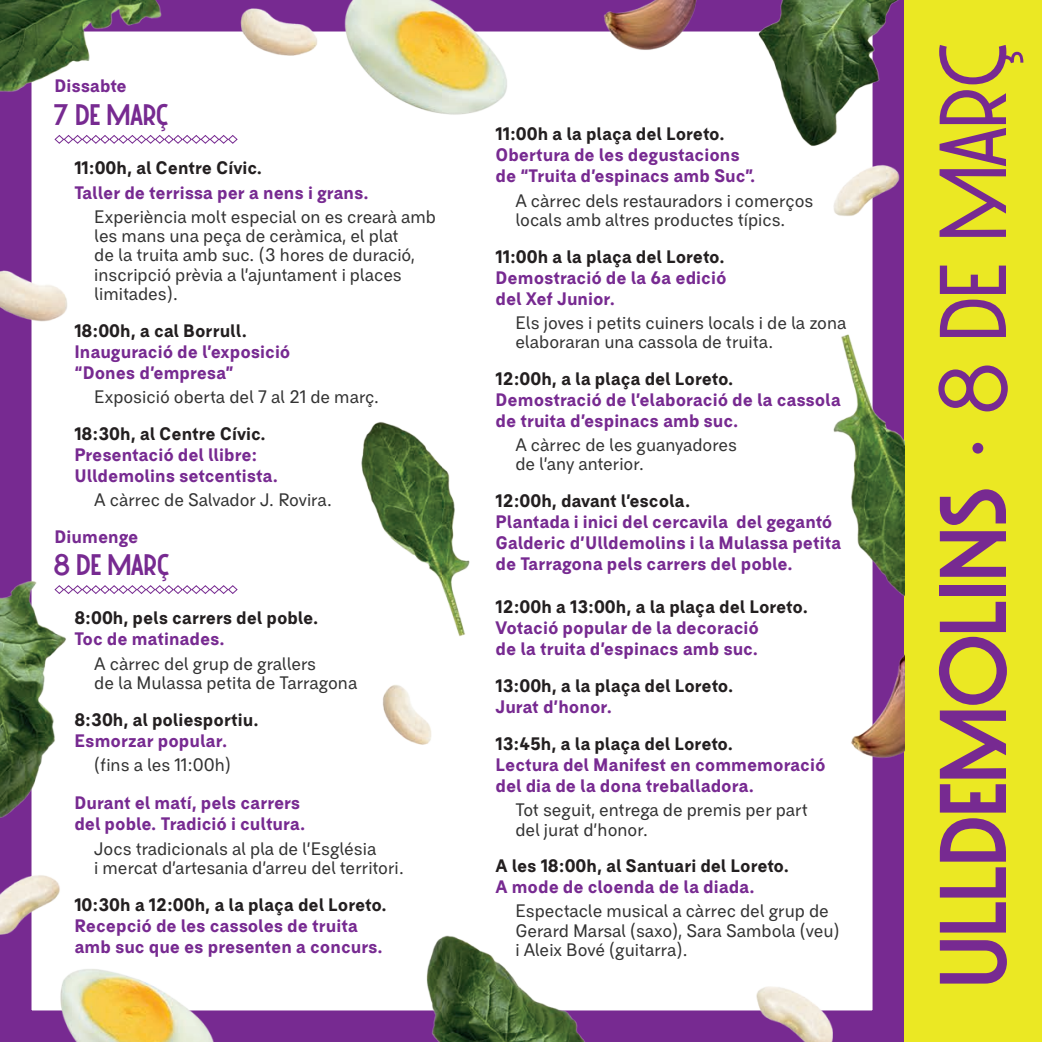
<style>
.page{position:relative;width:1042px;height:1042px;background:#fff}
.page>*{position:absolute;margin:0;border:0;box-sizing:border-box;transform-origin:0 0}
.Acte{font:800 94.5px "Nova Deco";color:#772a91}
.t1{font:800 29.75px "Nova Deco";letter-spacing:-.01em;color:#772a91}
.Acte-2{font:700 17.5px/21px "BC Falster Grotesk";color:#772a91}
.text{font:17.5px/19.2px "BC Falster Grotesk";color:#333}
.hora-lloc{font:700 17.5px "BC Falster Grotesk";color:#231f20}
.Párrafo_de_lista{font:17.5px/19.2px "BC Falster Grotesk";color:#333}
.s1{font-weight:700}
</style>
<div class="page">
<div style="left:904px;top:0;width:138px;height:1042px;background:#ebe823"></div>
<img style="left:0;top:0;width:904px;height:1042px">
<p class="Acte-2" style="left:55px;top:75px;width:74px">Dissabte</p>
<p class="t1" style="left:55px;top:96px;width:116px">7 DE MARÇ</p>
<p class="hora-lloc" style="left:74px;top:156px;width:190px">11:00h, al Centre Cívic.</p>
<p class="Acte-2" style="left:74px;top:181px;width:296px">Taller de terrissa per a nens i grans.</p>
<p class="Párrafo_de_lista" style="left:94px;top:207px;width:343px">Experiència molt especial on es crearà amb les mans una peça de ceràmica, el plat<br>de la truita amb suc. (3 hores de duració, inscripció prèvia a l’ajuntament i places limitades).</p>
<p class="hora-lloc" style="left:74px;top:319px;width:174px">18:00h, a cal Borrull.</p>
<p class="Acte-2" style="left:74px;top:340px;width:218px">Inauguració de l’exposició “Dones d’empresa”</p>
<p class="text" style="left:94px;top:387px;width:287px">Exposició oberta del 7 al 21 de març.</p>
<p class="hora-lloc" style="left:74px;top:422px;width:193px">18:30h, al Centre Cívic.</p>
<p class="Acte-2" style="left:74px;top:443px;width:205px">Presentació del llibre:<br>Ulldemolins setcentista.</p>
<p class="text" style="left:94px;top:490px;width:239px">A càrrec de Salvador J. Rovira.</p>
<p class="Acte-2" style="left:55px;top:525px;width:85px">Diumenge</p>
<p class="t1" style="left:55px;top:546px;width:117px">8 DE MARÇ</p>
<p class="hora-lloc" style="left:74px;top:606px;width:246px">8:00h, pels carrers del poble.</p>
<p class="Acte-2" style="left:74px;top:628px;width:152px">Toc de matinades.</p>
<p class="text" style="left:94px;top:653px;width:265px">A càrrec del grup de grallers<br>de la Mulassa petita de Tarragona</p>
<p class="hora-lloc" style="left:74px;top:708px;width:186px">8:30h, al poliesportiu.</p>
<p class="Acte-2" style="left:74px;top:729px;width:155px">Esmorzar popular.</p>
<p class="text" style="left:94px;top:754px;width:138px">(fins a les 11:00h)</p>
<p class="Acte-2" style="left:74px;top:792px;width:233px">Durant el matí, pels carrers del poble. Tradició i cultura.</p>
<p class="text" style="left:94px;top:838px;width:311px">Jocs tradicionals al pla de l’Església<br>i mercat d’artesania d’arreu del territori.</p>
<p class="hora-lloc" style="left:74px;top:893px;width:314px">10:30h a 12:00h, a la plaça del Loreto.</p>
<p class="Acte-2" style="left:74px;top:914px;width:310px">Recepció de les cassoles de truita amb suc que es presenten a concurs.</p>
<p class="hora-lloc" style="left:495px;top:123px;width:231px">11:00h a la plaça del Loreto.</p>
<p class="Acte-2" style="left:495px;top:144px;width:262px">Obertura de les degustacions de “Truita d’espinacs amb Suc”.</p>
<p class="text" style="left:515px;top:190px;width:299px">A càrrec dels restauradors i comerços locals amb altres productes típics.</p>
<p class="hora-lloc" style="left:495px;top:245px;width:231px">11:00h a la plaça del Loreto.</p>
<p class="Acte-2" style="left:495px;top:266px;width:232px">Demostració de la 6a edició del Xef Junior.</p>
<p class="text" style="left:515px;top:313px;width:333px">Els joves i petits cuiners locals i de la zona elaboraran una cassola de truita.</p>
<p class="hora-lloc" style="left:495px;top:367px;width:240px">12:00h, a la plaça del Loreto.</p>
<p class="Acte-2" style="left:495px;top:388px;width:347px">Demostració de l’elaboració de la cassola de truita d’espinacs amb suc.</p>
<p class="text" style="left:515px;top:435px;width:223px">A càrrec de les guanyadores de l’any anterior.</p>
<p class="hora-lloc" style="left:495px;top:489px;width:197px">12:00h, davant l’escola.</p>
<p class="Acte-2" style="left:495px;top:511px;width:347px">Plantada i inici del cercavila del gegantó<br>Galderic d’Ulldemolins i la Mulassa petita de Tarragona pels carrers del poble.</p>
<p class="hora-lloc" style="left:495px;top:596px;width:314px">12:00h a 13:00h, a la plaça del Loreto.</p>
<p class="Acte-2" style="left:495px;top:617px;width:265px">Votació popular de la decoració de la truita d’espinacs amb suc.</p>
<p class="hora-lloc" style="left:495px;top:674px;width:240px">13:00h, a la plaça del Loreto.</p>
<p class="Acte-2" style="left:495px;top:696px;width:118px">Jurat d’honor.</p>
<p class="hora-lloc" style="left:495px;top:732px;width:239px">13:45h, a la plaça del Loreto.</p>
<p class="Acte-2" style="left:495px;top:754px;width:331px">Lectura del Manifest en commemoració del dia de la dona treballadora.</p>
<p class="text" style="left:515px;top:800px;width:294px">Tot seguit, entrega de premis per part del jurat d’honor.</p>
<p class="hora-lloc" style="left:495px;top:854px;width:295px">A les 18:00h, al Santuari del Loreto.</p>
<p class="Acte-2" style="left:495px;top:876px;width:261px">A mode de cloenda de la diada.</p>
<p class="text" style="left:515px;top:901px;width:326px">Espectacle musical a càrrec del grup de<br>Gerard Marsal (saxo), Sara Sambola (veu) i Aleix Bové (guitarra).</p>
<p class="Acte" style="left:914px;top:983px;width:946px;rotate:-90deg">ULLDEMOLINS <span class="s1">· 8 de MARÇ</span></p>
</div>
